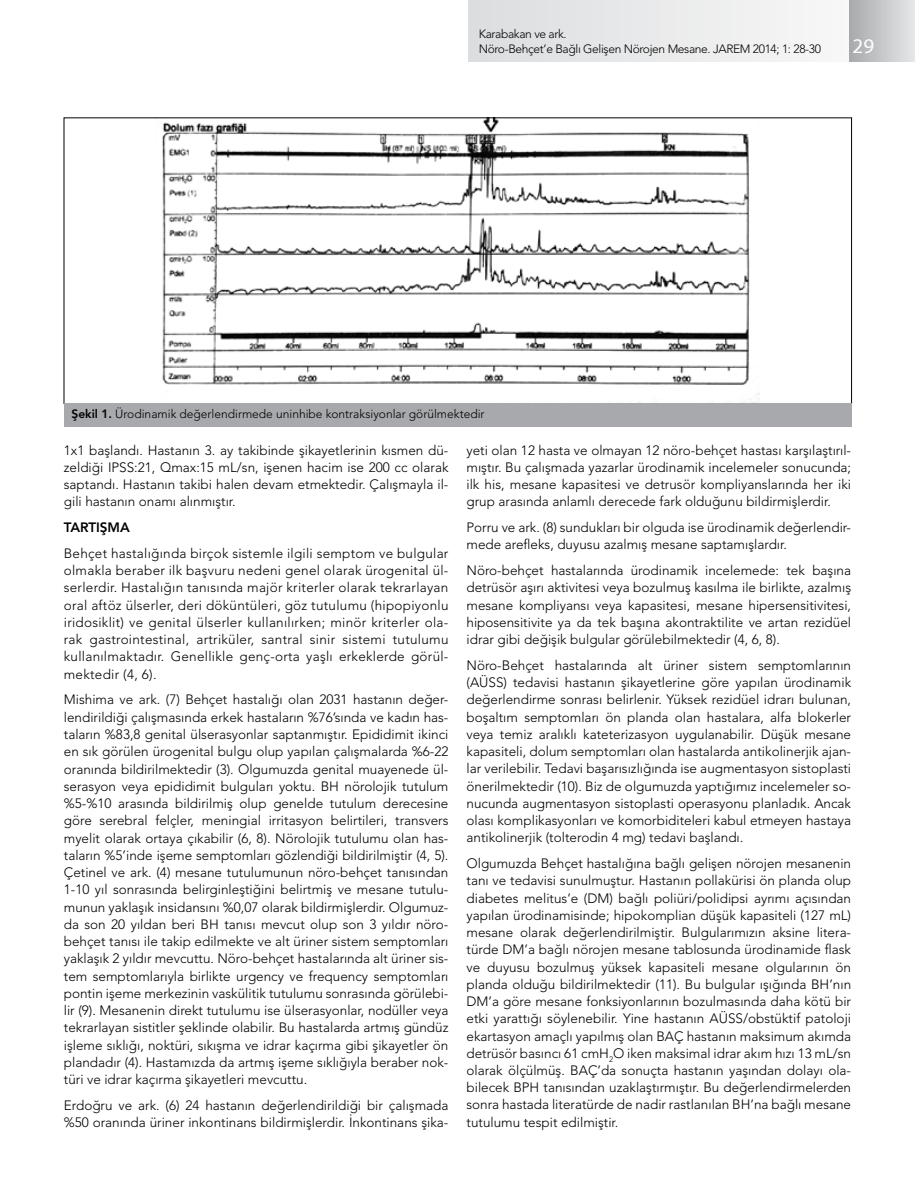
<style>
.page{position:relative;width:915px;height:1191px;background:#fff}
.page>*{position:absolute;margin:0;border:0;box-sizing:border-box;transform-origin:0 0}
.t1{font:21px "Myriad";color:#fff}
.t2{font:300 13.5px/17.2px "Avenir LT Std";color:#000;text-align:justify}
.t3{font:800 13.5px "Avenir LT Std";color:#000}
.t4{font:300 12px "Avenir LT Std";letter-spacing:-.03em;color:#000}
.t5{font:300 12px "Avenir LT Std";color:#000}
.s1{font-weight:800}
</style>
<div class="page">
<div style="left:469px;top:0;width:443px;height:62px;background:linear-gradient(to bottom,#eaeaeb,#eaeaeb)"></div>
<div style="left:849px;top:0;width:65px;height:62px;background:linear-gradient(to right,#a7a9ac,#e5e6e7)"></div>
<img style="left:162px;top:120px;width:597px;height:280px">
<div style="left:64px;top:403px;width:787px;height:24px;background:#a7a9ac"></div>
<p class="t4" style="left:478px;top:27px;width:89px">Karabakan ve ark.</p>
<p class="t4" style="left:478px;top:42px;width:343px">Nöro-Behçet’e Bağlı Gelişen Nörojen Mesane. JAREM 2014; 1: 28-30</p>
<p class="t1" style="left:852px;top:33px;width:23px">29</p>
<p class="t5" style="left:71px;top:407px;width:414px"><span class="s1">Şekil 1.</span> Ürodinamik değerlendirmede uninhibe kontraksiyonlar görülmektedir</p>
<p class="t2" style="left:64px;top:441px;width:386px">1x1 başlandı. Hastanın 3. ay takibinde şikayetlerinin kısmen dü&shy;zeldiği IPSS:21, Qmax:15 mL/sn, işenen hacim ise 200 cc olarak saptandı. Hastanın takibi halen devam etmektedir. Çalışmayla il&shy;gili hastanın onamı alınmıştır.</p>
<p class="t3" style="left:64px;top:519px;width:68px">TARTIŞMA</p>
<p class="t2" style="left:64px;top:544px;width:386px">Behçet hastalığında birçok sistemle ilgili semptom ve bulgular olmakla beraber ilk başvuru nedeni genel olarak ürogenital ül&shy;serlerdir. Hastalığın tanısında majör kriterler olarak tekrarlayan oral aftöz ülserler, deri döküntüleri, göz tutulumu (hipopiyonlu iridosiklit) ve genital ülserler kullanılırken; minör kriterler ola&shy;rak gastrointestinal, artriküler, santral sinir sistemi tutulumu kullanılmaktadır. Genellikle genç-orta yaşlı erkeklerde görül&shy;mektedir (4, 6).</p>
<p class="t2" style="left:64px;top:691px;width:386px">Mishima ve ark. (7) Behçet hastalığı olan 2031 hastanın değer&shy;lendirildiği çalışmasında erkek hastaların %76’sında ve kadın has&shy;taların %83,8 genital ülserasyonlar saptanmıştır. Epididimit ikinci en sık görülen ürogenital bulgu olup yapılan çalışmalarda %6-22 oranında bildirilmektedir (3). Olgumuzda genital muayenede ül&shy;serasyon veya epididimit bulguları yoktu. BH nörolojik tutulum %5-%10 arasında bildirilmiş olup genelde tutulum derecesine göre serebral felçler, meningial irritasyon belirtileri, transvers myelit olarak ortaya çıkabilir (6, 8). Nörolojik tutulumu olan has&shy;taların %5’inde işeme semptomları gözlendiği bildirilmiştir (4, 5).<br>Çetinel ve ark. (4) mesane tutulumunun nöro-behçet tanısından 1-10 yıl sonrasında belirginleştiğini belirtmiş ve mesane tutulu&shy;munun yaklaşık insidansını %0,07 olarak bildirmişlerdir. Olgumuz&shy;da son 20 yıldan beri BH tanısı mevcut olup son 3 yıldır nöro&shy;behçet tanısı ile takip edilmekte ve alt üriner sistem semptomları yaklaşık 2 yıldır mevcuttu. Nöro-behçet hastalarında alt üriner sis&shy;tem semptomlarıyla birlikte urgency ve frequency semptomları pontin işeme merkezinin vaskülitik tutulumu sonrasında görülebi&shy;lir (9). Mesanenin direkt tutulumu ise ülserasyonlar, nodüller veya tekrarlayan sistitler şeklinde olabilir. Bu hastalarda artmış gündüz işleme sıklığı, noktüri, sıkışma ve idrar kaçırma gibi şikayetler ön plandadır (4). Hastamızda da artmış işeme sıklığıyla beraber nok&shy;türi ve idrar kaçırma şikayetleri mevcuttu.</p>
<p class="t2" style="left:64px;top:1096px;width:386px">Erdoğru ve ark. (6) 24 hastanın değerlendirildiği bir çalışmada %50 oranında üriner inkontinans bildirmişlerdir. İnkontinans şika-</p>
<p class="t2" style="left:466px;top:441px;width:386px">yeti olan 12 hasta ve olmayan 12 nöro-behçet hastası karşılaştırıl&shy;mıştır. Bu çalışmada yazarlar ürodinamik incelemeler sonucunda; ilk his, mesane kapasitesi ve detrusör kompliyanslarında her iki grup arasında anlamlı derecede fark olduğunu bildirmişlerdir.</p>
<p class="t2" style="left:466px;top:519px;width:386px">Porru ve ark. (8) sundukları bir olguda ise ürodinamik değerlendir&shy;mede arefleks, duyusu azalmış mesane saptamışlardır.</p>
<p class="t2" style="left:466px;top:562px;width:386px">Nöro-behçet hastalarında ürodinamik incelemede: tek başına detrüsör aşırı aktivitesi veya bozulmuş kasılma ile birlikte, azalmış mesane kompliyansı veya kapasitesi, mesane hipersensitivitesi, hiposensitivite ya da tek başına akontraktilite ve artan rezidüel idrar gibi değişik bulgular görülebilmektedir (4, 6, 8).</p>
<p class="t2" style="left:466px;top:656px;width:386px">Nöro-Behçet hastalarında alt üriner sistem semptomlarının (AÜSS) tedavisi hastanın şikayetlerine göre yapılan ürodinamik değerlendirme sonrası belirlenir. Yüksek rezidüel idrarı bulunan, boşaltım semptomları ön planda olan hastalara, alfa blokerler veya temiz aralıklı kateterizasyon uygulanabilir. Düşük mesane kapasiteli, dolum semptomları olan hastalarda antikolinerjik ajan&shy;lar verilebilir. Tedavi başarısızlığında ise augmentasyon sistoplasti önerilmektedir (10). Biz de olgumuzda yaptığımız incelemeler so&shy;nucunda augmentasyon sistoplasti operasyonu planladık. Ancak olası komplikasyonları ve komorbiditeleri kabul etmeyen hastaya antikolinerjik (tolterodin 4 mg) tedavi başlandı.</p>
<p class="t2" style="left:466px;top:854px;width:386px">Olgumuzda Behçet hastalığına bağlı gelişen nörojen mesanenin tanı ve tedavisi sunulmuştur. Hastanın pollakürisi ön planda olup diabetes melitus’e (DM) bağlı poliüri/polidipsi ayrımı açısından yapılan ürodinamisinde; hipokomplian düşük kapasiteli (127 mL) mesane olarak değerlendirilmiştir. Bulgularımızın aksine litera&shy;türde DM’a bağlı nörojen mesane tablosunda ürodinamide flask ve duyusu bozulmuş yüksek kapasiteli mesane olgularının ön planda olduğu bildirilmektedir (11). Bu bulgular ışığında BH’nın DM’a göre mesane fonksiyonlarının bozulmasında daha kötü bir etki yarattığı söylenebilir. Yine hastanın AÜSS/obstüktif patoloji ekartasyon amaçlı yapılmış olan BAÇ hastanın maksimum akımda detrüsör basıncı 61 cmH<sub>2</sub>O iken maksimal idrar akım hızı 13 mL/sn olarak ölçülmüş. BAÇ’da sonuçta hastanın yaşından dolayı ola&shy;bilecek BPH tanısından uzaklaştırmıştır. Bu değerlendirmelerden sonra hastada literatürde de nadir rastlanılan BH’na bağlı mesane tutulumu tespit edilmiştir.</p>
</div>
